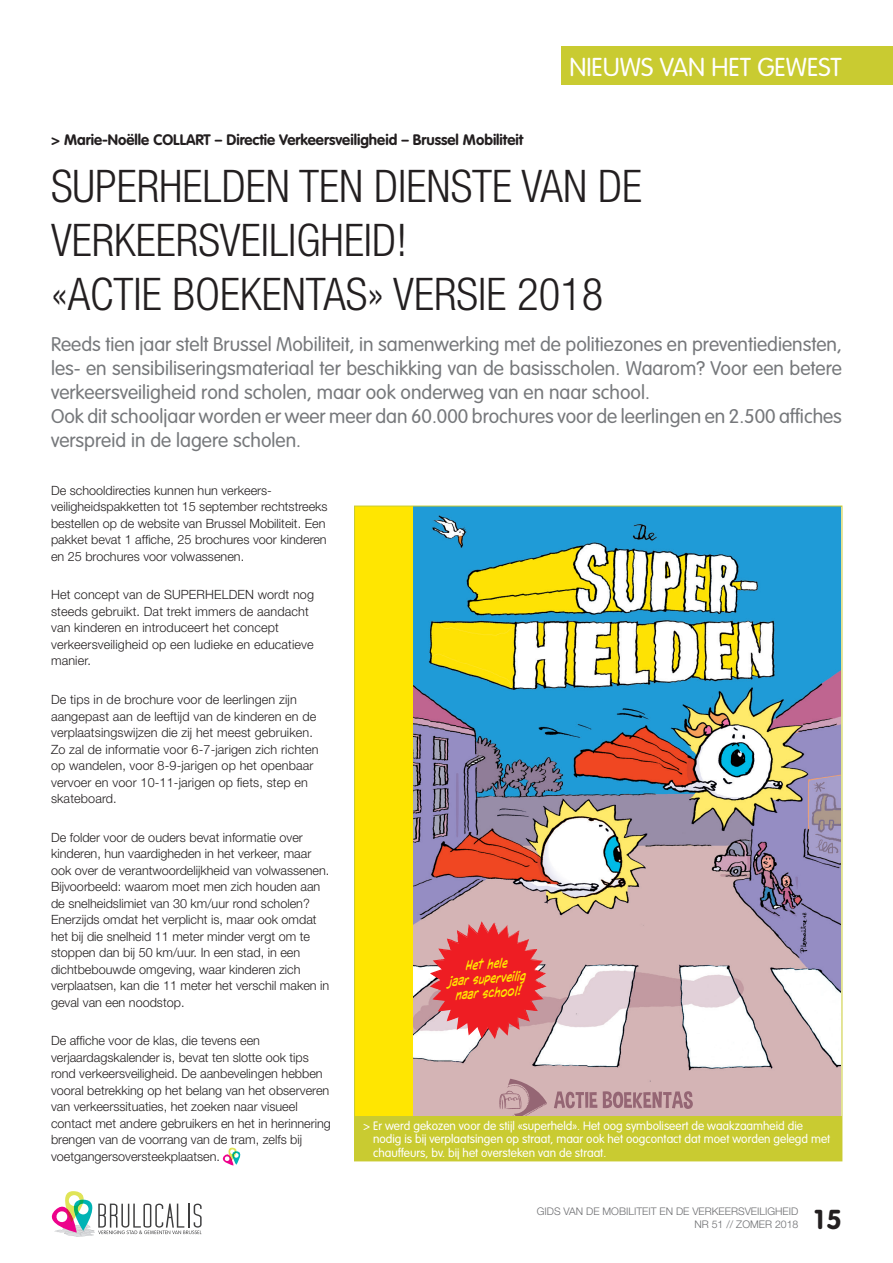
<style>
.page{position:relative;width:893px;height:1263px;background:#fff}
.page>*{position:absolute;margin:0;border:0;box-sizing:border-box;transform-origin:0 0}
.Article_Titre{font:300 condensed 45px/54px "Helvetica Neue LT Pro";color:#231f20}
.t1{font:700 27px "VAG Rounded";color:#231f20}
.t2{font:300 25.5px "VAG Rounded";color:#fff}
.Article_chapeau{font:300 19.5px/24px "VAG Rounded";color:#76787b;text-align:justify}
.t3{font:700 15px "VAG Rounded";color:#231f20}
.t4{font:italic 13.05px/14.2px "CC Victory Speech Lower";color:#ffe601;text-align:center;scale:.85 1}
.Article_Texte{font:300 12.75px/16.5px "Helvetica Neue LT Pro";color:#231f20}
.t5{font:300 12px/13.5px "VAG Rounded";color:#fff}
.t6{font:300 10.5px/12.6px "Helvetica Neue LT Pro";color:#6c6d70}
</style>
<div class="page">
<img style="left:413px;top:508px;width:427px;height:608px">
<svg style="left:429px;top:921px;width:118px;height:118px;background:#e4565a"></svg>
<div style="left:354px;top:506px;width:59px;height:646px;background:#ffe601"></div>
<svg style="left:499px;top:1079px;width:48px;height:37px;background:#bf9a9f"></svg>
<svg style="left:554px;top:1091px;width:139px;height:18px;background:#b48d94"></svg>
<div style="left:354px;top:1116px;width:488px;height:45px;background:#c9cb31"></div>
<svg style="left:222px;top:1148px;width:19px;height:17px"></svg>
<svg style="left:51px;top:1191px;width:151px;height:46px"></svg>
<div style="left:561px;top:47px;width:332px;height:38px;background:#c9cb31"></div>
<p class="t3" style="left:51px;top:130px;width:474px">&gt; Marie-Noëlle COLLART – Directie Verkeersveiligheid – Brussel Mobiliteit</p>
<h3 class="t2" style="left:569px;top:52px;width:274px">NIEUWS VAN HET GEWEST</h3>
<p class="Article_Titre" style="left:51px;top:159px;width:593px">SUPERHELDEN TEN DIENSTE VAN DE<br>VERKEERSVEILIGHEID!<br>«ACTIE BOEKENTAS» VERSIE 2018</p>
<p class="Article_chapeau" style="left:51px;top:332px;width:792px">Reeds tien jaar stelt Brussel Mobiliteit, in samenwerking met de politiezones en preventiediensten, les- en sensibiliseringsmateriaal ter beschikking van de basisscholen. Waarom? Voor een betere verkeersveiligheid rond scholen, maar ook onderweg van en naar school.</p>
<p class="Article_chapeau" style="left:51px;top:404px;width:792px">Ook dit schooljaar worden er weer meer dan 60.000 brochures voor de leerlingen en 2.500 affiches verspreid in de lagere scholen.</p>
<p class="Article_Texte" style="left:51px;top:482px;width:278px">De schooldirecties kunnen hun verkeers&shy;veiligheidspakketten tot 15 september rechtstreeks bestellen op de website van Brussel Mobiliteit. Een pakket bevat 1 affiche, 25 brochures voor kinderen en 25 brochures voor volwassenen.</p>
<p class="Article_Texte" style="left:51px;top:586px;width:265px">Het concept van de SUPERHELDEN wordt nog steeds gebruikt. Dat trekt immers de aandacht van kinderen en introduceert het concept verkeersveiligheid op een ludieke en educatieve manier.</p>
<p class="Article_Texte" style="left:51px;top:691px;width:269px">De tips in de brochure voor de leerlingen zijn aangepast aan de leeftijd van de kinderen en de verplaatsingswijzen die zij het meest gebruiken.<br>Zo zal de informatie voor 6-7-jarigen zich richten op wandelen, voor 8-9-jarigen op het openbaar vervoer en voor 10-11-jarigen op fiets, step en skateboard.</p>
<p class="Article_Texte" style="left:51px;top:829px;width:280px">De folder voor de ouders bevat informatie over kinderen, hun vaardigheden in het verkeer, maar ook over de verantwoordelijkheid van volwassenen.<br>Bijvoorbeeld: waarom moet men zich houden aan de snelheidslimiet van 30 km/uur rond scholen?<br>Enerzijds omdat het verplicht is, maar ook omdat het bij die snelheid 11 meter minder vergt om te stoppen dan bij 50 km/uur. In een stad, in een dichtbebouwde omgeving, waar kinderen zich verplaatsen, kan die 11 meter het verschil maken in geval van een noodstop.</p>
<p class="Article_Texte" style="left:51px;top:1032px;width:281px">De affiche voor de klas, die tevens een verjaardagskalender is, bevat ten slotte ook tips rond verkeersveiligheid. De aanbevelingen hebben vooral betrekking op het belang van het observeren van verkeerssituaties, het zoeken naar visueel contact met andere gebruikers en het in herinnering brengen van de voorrang van de tram, zelfs bij voetgangersoversteekplaatsen.</p>
<p class="t4" style="left:448px;top:960px;width:92px;rotate:-4deg">Het hele<br>jaar superveilig naar school!</p>
<p class="t5" style="left:373px;top:1119px;width:459px;text-indent:-10px">&gt; Er werd gekozen voor de stijl «superheld». Het oog symboliseert de waakzaamheid die nodig is bij verplaatsingen op straat, maar ook het oogcontact dat moet worden gelegd met chauffeurs, bv. bij het oversteken van de straat.</p>
<p class="t6" style="left:694px;top:1205px;width:105px;text-indent:-158px">GIDS VAN DE MOBILITEIT EN DE VERKEERSVEILIGHEID<br>NR 51 // zomer</p>
<p class="t6" style="left:775px;top:1217px;width:25px">2018</p>
<h2 class="t1" style="left:814px;top:1203px;width:29px">15</h2>
</div>
